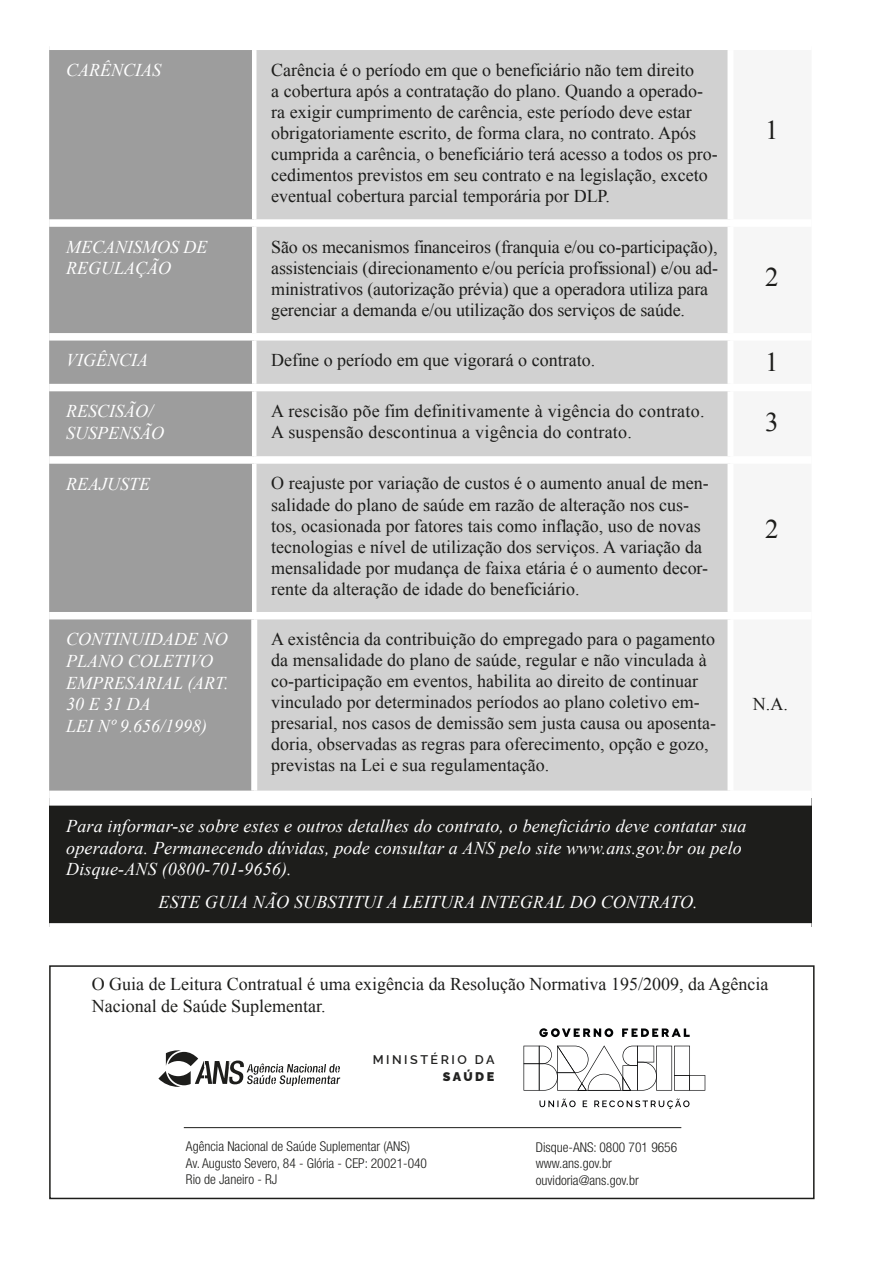
<style>
.page{position:relative;width:893px;height:1263px;background:#fff}
.page>*{position:absolute;margin:0;border:0;box-sizing:border-box;transform-origin:0 0}
.t1{font:27px "Times New Roman";color:#1d1d1b}
.t2{font:18px/21px "Times New Roman";color:#1d1d1b}
.t3{font:italic 18px/21.6px "Times New Roman";letter-spacing:.01em;color:#fff}
.t4{font:300 condensed 13.5px/16.5px "Helvetica Neue LT Std";color:#1d1d1b}
.t5{font:600 12.6px "Rawline";letter-spacing:.2em;color:#222221}
.t6{font:900 12.6px "Rawline";letter-spacing:.19em;color:#222221}
</style>
<div class="page">
<div style="left:49px;top:50px;width:203px;height:741px;background:#9d9d9d"></div>
<div style="left:256px;top:50px;width:471px;height:741px;background:#d1d1d1"></div>
<div style="left:49px;top:798px;width:763px;height:128px;background:#1d1d1b"></div>
<div style="left:251px;top:619px;width:6px;height:172px;background:#fff"></div>
<div style="left:49px;top:923px;width:763px;height:6px;background:#fff"></div>
<div style="left:49px;top:219px;width:763px;height:8px;background:#fff"></div>
<div style="left:49px;top:333px;width:763px;height:8px;background:#fff"></div>
<div style="left:49px;top:384px;width:763px;height:7px;background:#fff"></div>
<div style="left:49px;top:456px;width:763px;height:8px;background:#fff"></div>
<div style="left:49px;top:612px;width:763px;height:7px;background:#fff"></div>
<div style="left:49px;top:791px;width:763px;height:15px;background:#fff"></div>
<hr style="left:184px;top:1127px;width:497px;height:1px;background:#1d1d1b">
<div style="left:49px;top:965px;width:766px;height:234px;border:2px solid #1d1d1b"></div>
<svg style="left:158px;top:1050px;width:182px;height:37px"></svg>
<svg style="left:539px;top:1098px;width:150px;height:11px"></svg>
<svg style="left:539px;top:1028px;width:151px;height:9px"></svg>
<svg style="left:523px;top:1045px;width:182px;height:45px"></svg>
<p class="t3" style="left:66px;top:59px;width:97px">CARÊNCIAS</p>
<p class="t2" style="left:271px;top:59px;width:448px">Carência é o período em que o beneficiário não tem direito<br>a cobertura após a contratação do plano. Quando a operado&shy;ra exigir cumprimento de carência, este período deve estar obrigatoriamente escrito, de forma clara, no contrato. Após cumprida a carência, o beneficiário terá acesso a todos os pro&shy;cedimentos previstos em seu contrato e na legislação, exceto eventual cobertura parcial temporária por DLP.</p>
<p class="t3" style="left:66px;top:235px;width:143px">MECANISMOS DE<br>REGULAÇÃO</p>
<p class="t2" style="left:271px;top:236px;width:448px">São os mecanismos financeiros (franquia e/ou co-participação), assistenciais (direcionamento e/ou perícia profissional) e/ou ad&shy;ministrativos (autorização prévia) que a operadora utiliza para gerenciar a demanda e/ou utilização dos serviços de saúde.</p>
<p class="t3" style="left:66px;top:349px;width:83px">VIGÊNCIA</p>
<p class="t2" style="left:271px;top:349px;width:325px">Define o período em que vigorará o contrato.</p>
<p class="t3" style="left:66px;top:400px;width:99px">RESCISÃO/<br>SUSPENSÃO</p>
<p class="t2" style="left:271px;top:400px;width:435px">A rescisão põe fim definitivamente à vigência do contrato.<br>A suspensão descontinua a vigência do contrato.</p>
<p class="t3" style="left:66px;top:472px;width:85px">REAJUSTE</p>
<p class="t2" style="left:271px;top:473px;width:439px">O reajuste por variação de custos é o aumento anual de men&shy;salidade do plano de saúde em razão de alteração nos cus&shy;tos, ocasionada por fatores tais como inflação, uso de novas tecnologias e nível de utilização dos serviços. A variação da mensalidade por mudança de faixa etária é o aumento decor&shy;rente da alteração de idade do beneficiário.</p>
<p class="t3" style="left:66px;top:628px;width:164px">CONTINUIDADE NO<br>PLANO COLETIVO<br>EMPRESARIAL (ART.<br>30 E 31 DA<br>LEI Nº 9.656/1998)</p>
<p class="t2" style="left:271px;top:628px;width:446px">A existência da contribuição do empregado para o pagamento da mensalidade do plano de saúde, regular e não vinculada à co-participação em eventos, habilita ao direito de continuar vinculado por determinados períodos ao plano coletivo em&shy;presarial, nos casos de demissão sem justa causa ou aposenta&shy;doria, observadas as regras para oferecimento, opção e gozo, previstas na Lei e sua regulamentação.</p>
<h1 class="t1" style="left:765px;top:112px;width:15px">1</h1>
<h1 class="t1" style="left:765px;top:259px;width:15px">2</h1>
<h1 class="t1" style="left:765px;top:344px;width:15px">1</h1>
<h1 class="t1" style="left:765px;top:404px;width:15px">3</h1>
<h1 class="t1" style="left:765px;top:511px;width:15px">2</h1>
<p class="t2" style="left:753px;top:693px;width:36px">N.A.</p>
<p class="t3" style="left:66px;top:815px;width:682px">Para informar-se sobre estes e outros detalhes do contrato, o beneficiário deve contatar sua operadora. Permanecendo dúvidas, pode consultar a ANS pelo site www.ans.gov.br ou pelo<br>Disque-ANS (0800-701-9656).</p>
<p class="t3" style="left:158px;top:891px;width:541px">ESTE GUIA NÃO SUBSTITUI A LEITURA INTEGRAL DO CONTRATO.</p>
<p class="t2" style="left:92px;top:973px;width:678px;line-height:21.6px">O Guia de Leitura Contratual é uma exigência da Resolução Normativa 195/2009, da Agência<br>Nacional de Saúde Suplementar.</p>
<p class="t5" style="left:373px;top:1049px;width:123px">MINISTÉRIO DA</p>
<p class="t6" style="left:443px;top:1067px;width:53px">SAÚDE</p>
<p class="t4" style="left:186px;top:1138px;width:243px">Agência Nacional de Saúde Suplementar (ANS)<br>Av. Augusto Severo, 84 - Glória - CEP: 20021-040<br>Rio de Janeiro - RJ</p>
<p class="t4" style="left:536px;top:1138px;width:143px">Disque-ANS: 0800 701 9656 www.ans.gov.br ouvidoria@ans.gov.br</p>
</div>
